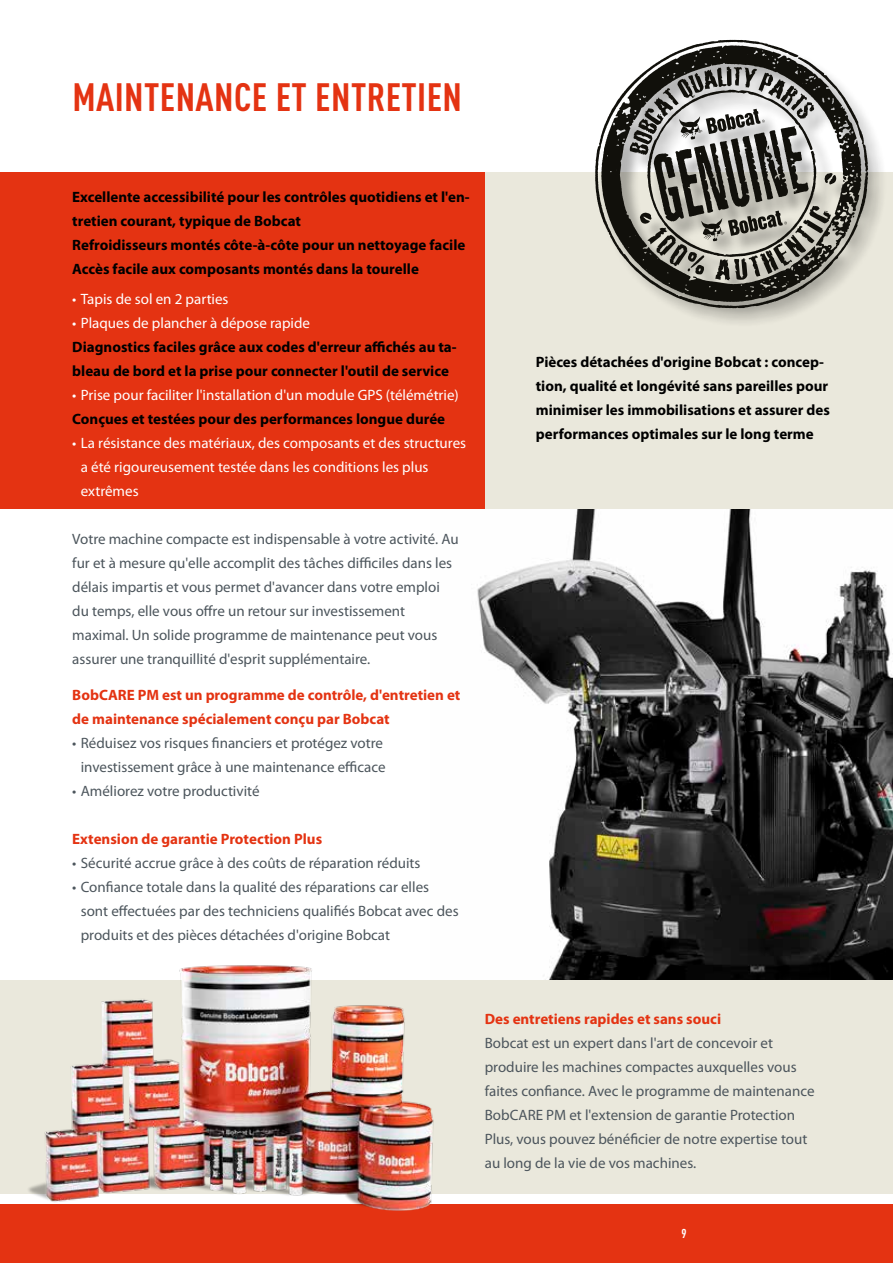
<style>
.page{position:relative;width:893px;height:1263px;background:#fff}
.page>*{position:absolute;margin:0;border:0;box-sizing:border-box;transform-origin:0 0}
.t1{font:700 condensed 39px "DIN Pro";letter-spacing:.01em;color:#e43312}
.t2{font:15px/24px "Myriad Pro";color:#4c555c}
.t3{font:700 15px/24px "Myriad Pro";color:#000}
.t4{font:15px/24px "Myriad Pro";color:#fff}
.t5{font:700 15px/24px "Myriad Pro";color:#e43312}
.t6{font:700 condensed 12.75px "DIN Pro";color:#fff}
</style>
<div class="page">
<div style="left:0;top:1204px;width:893px;height:59px;background:#e43312"></div>
<img style="left:430px;top:508px;width:463px;height:472px">
<div style="left:485px;top:172px;width:408px;height:336px;background:#eae8dc"></div>
<div style="left:0;top:980px;width:893px;height:214px;background:#eae8dc"></div>
<div style="left:0;top:172px;width:485px;height:336px;background:#e43312"></div>
<div style="left:598px;top:42px;width:290px;height:286px;background:#000;opacity:.3"></div>
<svg style="left:595px;top:40px;width:273px;height:268px"></svg>
<img style="left:28px;top:948px;width:428px;height:263px">
<h1 class="t1" style="left:72px;top:68px;width:391px">MAINTENANCE ET ENTRETIEN</h1>
<p class="t3" style="left:72px;top:185px;width:399px">Excellente accessibilité pour les contrôles quotidiens et l'en&shy;tretien courant, typique de Bobcat<br>Refroidisseurs montés côte-à-côte pour un nettoyage facile Accès facile aux composants montés dans la tourelle</p>
<p class="t4" style="left:72px;top:287px;width:158px">• Tapis de sol en 2 parties</p>
<p class="t4" style="left:72px;top:311px;width:239px">• Plaques de plancher à dépose rapide</p>
<p class="t3" style="left:72px;top:334px;width:386px">Diagnostics faciles grâce aux codes d'erreur affichés au ta&shy;bleau de bord et la prise pour connecter l'outil de service</p>
<p class="t4" style="left:72px;top:383px;width:388px">• Prise pour faciliter l'installation d'un module GPS (télémétrie)</p>
<p class="t3" style="left:72px;top:406px;width:374px">Conçues et testées pour des performances longue durée</p>
<p class="t4" style="left:81px;top:431px;width:387px;text-indent:-9px">• La résistance des matériaux, des composants et des structures a été rigoureusement testée dans les conditions les plus extrêmes</p>
<p class="t2" style="left:72px;top:527px;width:388px">Votre machine compacte est indispensable à votre activité. Au fur et à mesure qu'elle accomplit des tâches difficiles dans les délais impartis et vous permet d'avancer dans votre emploi du temps, elle vous offre un retour sur investissement maximal. Un solide programme de maintenance peut vous assurer une tranquillité d'esprit supplémentaire.</p>
<p class="t5" style="left:72px;top:682px;width:390px">BobCARE PM est un programme de contrôle, d'entretien et de maintenance spécialement conçu par Bobcat</p>
<p class="t2" style="left:72px;top:731px;width:315px;text-align:center">• Réduisez vos risques financiers et protégez votre investissement grâce à une maintenance efficace</p>
<p class="t2" style="left:72px;top:779px;width:189px">• Améliorez votre productivité</p>
<p class="t5" style="left:72px;top:826px;width:251px">Extension de garantie Protection Plus</p>
<p class="t2" style="left:72px;top:851px;width:350px">• Sécurité accrue grâce à des coûts de réparation réduits</p>
<p class="t2" style="left:81px;top:875px;width:379px;text-indent:-9px">• Confiance totale dans la qualité des réparations car elles sont effectuées par des techniciens qualifiés Bobcat avec des produits et des pièces détachées d'origine Bobcat</p>
<p class="t3" style="left:536px;top:349px;width:296px">Pièces détachées d'origine Bobcat : concep&shy;tion, qualité et longévité sans pareilles pour minimiser les immobilisations et assurer des performances optimales sur le long terme</p>
<p class="t5" style="left:485px;top:1006px;width:238px">Des entretiens rapides et sans souci</p>
<p class="t2" style="left:485px;top:1031px;width:331px">Bobcat est un expert dans l'art de concevoir et produire les machines compactes auxquelles vous faites confiance. Avec le programme de maintenance BobCARE PM et l'extension de garantie Protection Plus, vous pouvez bénéficier de notre expertise tout au long de la vie de vos machines.</p>
<p class="t6" style="left:681px;top:1224px;width:7px">9</p>
</div>
